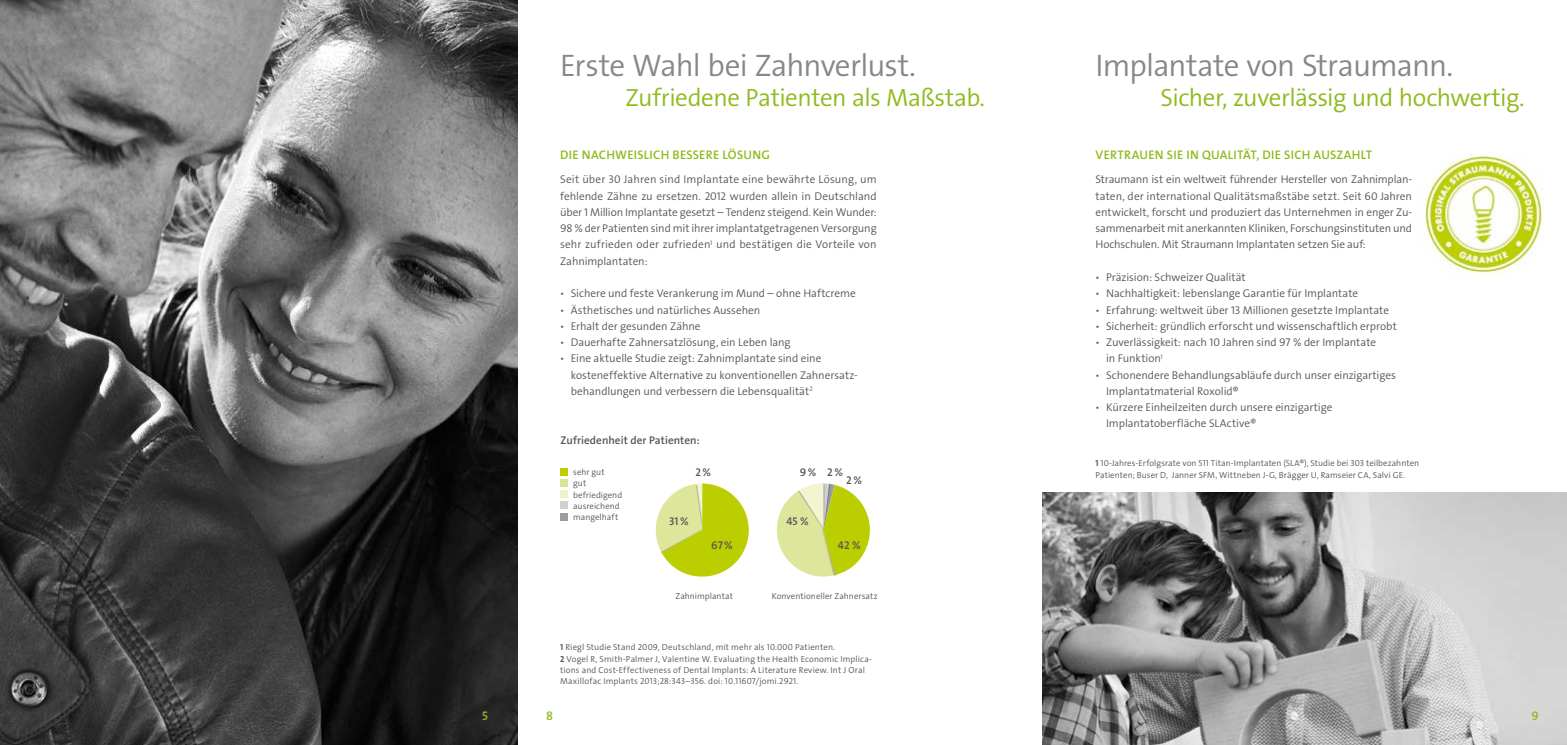
<style>
.page{position:relative;width:1567px;height:745px;background:#fff}
.page>*{position:absolute;margin:0;border:0;box-sizing:border-box;transform-origin:0 0}
.t1{font:31.25px "The Sans LP4 Se Lig";letter-spacing:-.025em;color:#878786}
.t2{font:25px "The Sans LP4 Se Lig";letter-spacing:-.02em;color:#8fba1c}
.t3{font:12.5px "The Sans LP6 Se Bld";letter-spacing:.02em;color:#8fba1c}
.t4{font:11.25px/16.2px "The Sans LP4 Se Lig";letter-spacing:-.005em;color:#565656;text-align:justify}
.t5{font:11.25px "The Sans LP6 Se Bld";letter-spacing:.005em;color:#565656}
.t6{font:8.75px/11.2px "The Sans LP4 Se Lig";letter-spacing:.01em;color:#565656}
.s1{font-family:"The Sans LP7 Bld"}
</style>
<div class="page">
<img style="left:1042px;top:492px;width:524px;height:252px">
<img style="left:1420px;top:153px;width:123px;height:128px">
<img style="left:0;top:0;width:517px;height:744px">
<div style="left:560px;top:468px;width:7px;height:7px;background:#bbcf00"></div>
<div style="left:560px;top:479px;width:7px;height:7px;background:#dae496"></div>
<div style="left:560px;top:490px;width:7px;height:7px;background:#eff2cc"></div>
<div style="left:560px;top:501px;width:7px;height:7px;background:#cfd0d0"></div>
<div style="left:560px;top:513px;width:7px;height:7px;background:#9c9d9d"></div>
<svg style="left:655px;top:483px;width:93px;height:93px"></svg>
<svg style="left:776px;top:483px;width:94px;height:94px"></svg>
<h1 class="t1" style="left:560px;top:46px;width:357px">Erste Wahl bei Zahnverlust.</h1>
<h2 class="t2" style="left:625px;top:82px;width:361px">Zufriedene Patienten als Maßstab.</h2>
<p class="t3" style="left:560px;top:147px;width:211px">DIE NACHWEISLICH BESSERE LÖSUNG</p>
<p class="t4" style="left:560px;top:171px;width:318px">Seit über 30 Jahren sind Implantate eine bewährte Lösung, um fehlende Zähne zu ersetzen. 2012 wurden allein in Deutschland über 1 Million Implantate gesetzt – Tendenz steigend. Kein Wunder:<br>98 % der Patienten sind mit ihrer implantatgetragenen Versorgung sehr zufrieden oder zufrieden<sup>1</sup> und bestätigen die Vorteile von Zahnimplantaten:</p>
<p class="t4" style="left:560px;top:285px;width:297px;text-align:left">ѹ Sichere und feste Verankerung im Mund – ohne Haftcreme ѹ Ästhetisches und natürliches Aussehen<br>ѹ Erhalt der gesunden Zähne<br>ѹ Dauerhafte Zahnersatzlösung, ein Leben lang<br>ѹ Eine aktuelle Studie zeigt: Zahnimplantate sind eine</p>
<p class="t4" style="left:570px;top:366px;width:288px">kosteneffektive Alternative zu konventionellen Zahnersatz&shy;behandlungen und verbessern die Lebensqualität<sup>2</sup></p>
<p class="t5" style="left:560px;top:432px;width:141px">Zufriedenheit der Patienten:</p>
<p class="t6" style="left:573px;top:466px;width:51px">sehr gut<br>gut befriedigend ausreichend mangelhaft</p>
<p class="t5" style="left:695px;top:465px;width:17px">2%</p>
<p class="t5" style="left:827px;top:465px;width:17px">2%</p>
<p class="t5" style="left:799px;top:465px;width:18px">9%</p>
<p class="t5" style="left:846px;top:473px;width:17px">2%</p>
<p class="t5" style="left:669px;top:513px;width:21px">31%</p>
<p class="t5" style="left:711px;top:538px;width:23px">67%</p>
<p class="t5" style="left:786px;top:513px;width:24px">45 %</p>
<p class="t5" style="left:837px;top:538px;width:24px">42 %</p>
<p class="t6" style="left:675px;top:589px;width:59px">Zahnimplantat</p>
<p class="t6" style="left:771px;top:589px;width:107px">Konventioneller Zahnersatz</p>
<p class="t6" style="left:560px;top:641px;width:313px"><span class="s1">1</span> Riegl Studie Stand 2009, Deutschland, mit mehr als 10.000 Patienten.<br><span class="s1">2</span> Vogel R, Smith-Palmer J, Valentine W. Evaluating the Health Economic Implica&shy;tions and Cost-Effectiveness of Dental Implants: A Literature Review. Int J Oral Maxillofac Implants 2013;28:343–356. doi: 10.11607/jomi.2921.</p>
<h1 class="t1" style="left:1095px;top:46px;width:359px">Implantate von Straumann.</h1>
<h2 class="t2" style="left:1160px;top:82px;width:365px">Sicher, zuverlässig und hochwertig.</h2>
<p class="t3" style="left:1095px;top:147px;width:278px">VERTRAUEN SIE IN QUALITÄT, DIE SICH AUSZAHLT</p>
<p class="t4" style="left:1095px;top:171px;width:318px">Straumann ist ein weltweit führender Hersteller von Zahnimplan&shy;taten, der international Qualitätsmaßstäbe setzt. Seit 60 Jahren entwickelt, forscht und produziert das Unternehmen in enger Zu&shy;sammenarbeit mit anerkannten Kliniken, Forschungsinstituten und Hochschulen. Mit Straumann Implantaten setzen Sie auf:</p>
<p class="t4" style="left:1095px;top:269px;width:152px">ѹ Präzision: Schweizer Qualität</p>
<p class="t4" style="left:1095px;top:285px;width:264px">ѹ Nachhaltigkeit: lebenslange Garantie für Implantate</p>
<p class="t4" style="left:1095px;top:301px;width:295px">ѹ Erfahrung: weltweit über 13 Millionen gesetzte Implantate</p>
<p class="t4" style="left:1095px;top:318px;width:303px">ѹ Sicherheit: gründlich erforscht und wissenschaftlich erprobt</p>
<p class="t4" style="left:1095px;top:334px;width:282px">ѹ Zuverlässigkeit: nach 10 Jahren sind 97 % der Implantate</p>
<p class="t4" style="left:1106px;top:350px;width:58px">in Funktion<sup>1</sup></p>
<p class="t4" style="left:1095px;top:366px;width:302px">ѹ Schonendere Behandlungsabläufe durch unser einzigartiges</p>
<p class="t4" style="left:1106px;top:383px;width:134px">Implantatmaterial Roxolid®</p>
<p class="t4" style="left:1095px;top:399px;width:238px">ѹ Kürzere Einheilzeiten durch unsere einzigartige</p>
<p class="t4" style="left:1106px;top:415px;width:152px">Implantatoberfläche SLActive®</p>
<p class="t6" style="left:1095px;top:457px;width:325px"><span class="s1">1</span> 10-Jahres-Erfolgsrate von 511 Titan-Implantaten (SLA®), Studie bei 303 teilbezahnten<br>Patienten; Buser D, Janner SFM, Wittneben J-G, Brägger U, Ramseier CA, Salvi GE.</p>
<p class="t3" style="left:482px;top:707px;width:7px">5</p>
<p class="t3" style="left:546px;top:707px;width:8px">8</p>
<p class="t3" style="left:1531px;top:707px;width:9px">9</p>
</div>
